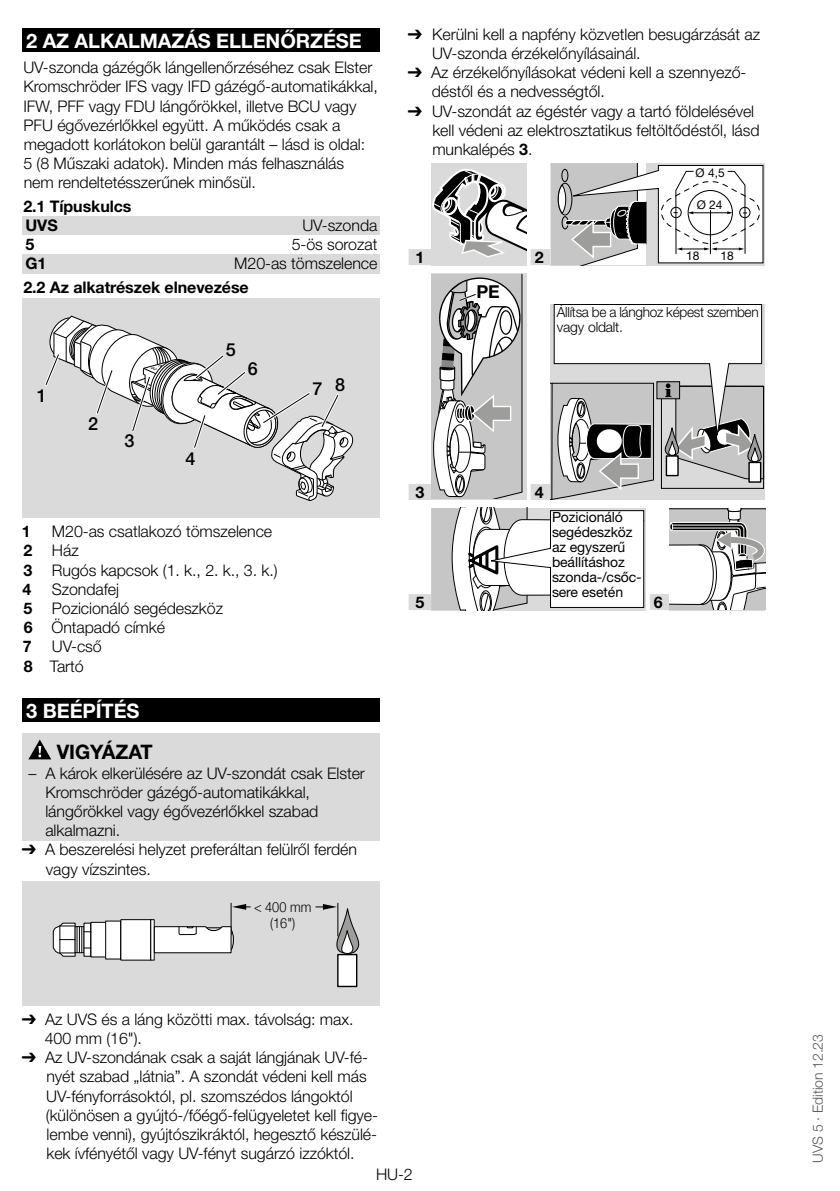
<style>
.page{position:relative;width:840px;height:1191px;background:#fff}
.page>*{position:absolute;margin:0;border:0;box-sizing:border-box;transform-origin:0 0}
.t1{font:700 20px "Helvetica Neue LT Pro";letter-spacing:-.005em;color:#fff}
.t2{font:700 20px "Helvetica Neue LT Pro";color:#000}
.t3{font:500 18px "Helvetica Neue LT Pro";color:#000}
.t4{font:700 17.8px "Helvetica Neue LT Pro";color:#000}
.t5{font:300 16px/19.2px "Helvetica Neue LT Pro";letter-spacing:-.005em;color:#000}
.t6{font:700 16px/19.2px "Helvetica Neue LT Pro";letter-spacing:-.005em;color:#000}
.t7{font:14px/15px "Helvetica Neue LT Pro";letter-spacing:-.01em;color:#000}
.t8{font:300 14px/15px "Helvetica Neue LT Pro";letter-spacing:-.02em;color:#000}
.t9{font:300 14px "Helvetica Neue LT Pro";letter-spacing:-.005em;color:#575756}
.t10{font:300 14px/16px "Helvetica Neue";color:#000;text-align:center;scale:.91 1}
.t11{font:12px "Helvetica Neue LT Pro";color:#000}
.s1{font-weight:700}
.s2{font-family:"Arial Unicode MS";font-weight:400}
</style>
<div class="page">
<div style="left:23px;top:28px;width:357px;height:24px;background:#000"></div>
<div style="left:23px;top:215px;width:357px;height:20px;background:#dadada"></div>
<div style="left:23px;top:254px;width:357px;height:20px;background:#dadada"></div>
<div style="left:23px;top:698px;width:357px;height:24px;background:#000"></div>
<div style="left:23px;top:734px;width:357px;height:31px;background:#dadada"></div>
<div style="left:23px;top:761px;width:357px;height:79px;background:#dadada"></div>
<div style="left:23px;top:299px;width:357px;height:219px;background:#dadada"></div>
<svg style="left:28px;top:739px;width:23px;height:20px"></svg>
<div style="left:23px;top:880px;width:357px;height:125px;background:#dadada"></div>
<hr style="left:337px;top:903px;width:1px;height:33px;background:#000">
<svg style="left:232px;top:904px;width:18px;height:5px"></svg>
<hr style="left:230px;top:903px;width:1px;height:31px;background:#000">
<svg style="left:315px;top:904px;width:45px;height:50px"></svg>
<div style="left:337px;top:954px;width:19px;height:32px;background:#fff"></div>
<div style="left:337px;top:954px;width:20px;height:33px;border:1px solid #000"></div>
<div style="left:91px;top:922px;width:15px;height:35px;background:#fff"></div>
<div style="left:106px;top:921px;width:15px;height:38px;background:#fff"></div>
<div style="left:105px;top:920px;width:16px;height:39px;border:1px solid #000"></div>
<div style="left:121px;top:919px;width:30px;height:41px;background:#fff"></div>
<div style="left:120px;top:919px;width:31px;height:41px;border:1px solid #000"></div>
<hr style="left:151px;top:919px;width:3px;height:41px;background:#fff">
<div style="left:150px;top:919px;width:5px;height:41px;border:1px solid #000"></div>
<svg style="left:52px;top:922px;width:39px;height:35px"></svg>
<svg style="left:153px;top:925px;width:81px;height:28px"></svg>
<div style="left:408px;top:249px;width:23px;height:16px;background:#dadada"></div>
<div style="left:530px;top:249px;width:20px;height:16px;background:#dadada"></div>
<div style="left:408px;top:484px;width:23px;height:16px;background:#dadada"></div>
<div style="left:530px;top:484px;width:20px;height:16px;background:#dadada"></div>
<div style="left:408px;top:594px;width:23px;height:16px;background:#dadada"></div>
<div style="left:649px;top:594px;width:20px;height:16px;background:#dadada"></div>
<div style="left:431px;top:163px;width:95px;height:102px;background:#dadada"></div>
<svg style="left:432px;top:169px;width:94px;height:89px"></svg>
<svg style="left:550px;top:163px;width:212px;height:102px"></svg>
<svg style="left:431px;top:273px;width:95px;height:227px"></svg>
<svg style="left:431px;top:274px;width:93px;height:224px"></svg>
<svg style="left:550px;top:304px;width:213px;height:196px"></svg>
<svg style="left:431px;top:508px;width:213px;height:102px"></svg>
<svg style="left:669px;top:508px;width:95px;height:101px"></svg>
<svg style="left:45px;top:315px;width:308px;height:186px"></svg>
<p class="t1" style="left:26px;top:28px;width:64px">2 AZ ALKALMAZ</p>
<p class="t1" style="left:184px;top:28px;width:45px">ÁS ELLE</p>
<p class="t1" style="left:265px;top:28px;width:44px">NŐRZÉ</p>
<p class="t1" style="left:336px;top:28px;width:25px">SE</p>
<p class="t5" style="left:23px;top:58px;width:356px">UV-szonda gázégők lángellenőrzéséhez csak Elster Kromschröder IFS vagy IFD gázégő-automatikákkal, IFW, PFF vagy FDU lángőrökkel, illetve BCU vagy PFU égővezérlőkkel együtt. A működés csak a megadott korlátokon belül garantált – lásd is oldal:<br>5 (8 Műszaki adatok). Minden más felhasználás nem rendeltetésszerűnek minősül.</p>
<p class="t6" style="left:23px;top:196px;width:109px">2.1 Típuskulcs<br>UVS</p>
<p class="t5" style="left:302px;top:215px;width:76px">UV-szonda</p>
<p class="t6" style="left:26px;top:234px;width:10px">5</p>
<p class="t5" style="left:291px;top:234px;width:87px">5-ös sorozat</p>
<p class="t6" style="left:26px;top:254px;width:22px">G1</p>
<p class="t5" style="left:234px;top:254px;width:144px">M20-as tömszelence</p>
<p class="t6" style="left:23px;top:277px;width:227px">2.2 Az alkatrészek elnevezése</p>
<p class="t3" style="left:37px;top:384px;width:12px">1</p>
<p class="t3" style="left:88px;top:412px;width:12px">2</p>
<p class="t3" style="left:124px;top:430px;width:12px">3</p>
<p class="t3" style="left:185px;top:448px;width:12px">4</p>
<p class="t3" style="left:226px;top:339px;width:12px">5</p>
<p class="t3" style="left:248px;top:358px;width:12px">6</p>
<p class="t3" style="left:312px;top:376px;width:34px">7 8</p>
<p class="t5" style="left:23px;top:521px;width:256px;text-indent:29px">M20-as csatlakozó tömszelence<br><span class="s1">2</span> Ház<br><span class="s1">3</span> Rugós kapcsok (1. k., 2. k., 3. k.)<br><span class="s1">4</span></p>
<p class="t6" style="left:22px;top:521px;width:10px">1</p>
<p class="t5" style="left:23px;top:579px;width:202px;text-indent:29px">Szondafej<br><span class="s1">5</span> Pozicionáló segédeszköz<br><span class="s1">6</span> Öntapadó címké<br><span class="s1">7</span></p>
<p class="t5" style="left:24px;top:637px;width:79px;text-indent:28px">UV-cső<br><span class="s1">8</span> Tartó</p>
<p class="t1" style="left:26px;top:698px;width:115px">3 BEÉPÍTÉS</p>
<p class="t2" style="left:57px;top:740px;width:97px">VIGYÁZAT</p>
<p class="t5" style="left:45px;top:763px;width:321px;text-indent:-17px">– A károk elkerülésére az UV-szondát csak Elster Kromschröder gázégő-automatikákkal, lángőrökkel vagy égővezérlőkkel szabad alkalmazni.</p>
<p class="t5" style="left:46px;top:839px;width:312px;text-indent:-24px"><span class="s2">➔</span> A beszerelési helyzet preferáltan felülről ferdén vagy vízszintes.</p>
<p class="t10" style="left:254px;top:897px;width:64px">&lt; 400 mm (16")</p>
<p class="t5" style="left:432px;top:24px;width:329px;text-indent:-24px"><span class="s2">➔</span> Kerülni kell a napfény közvetlen besugárzását az<br>UV-szonda érzékelőnyílásainál.</p>
<p class="t5" style="left:431px;top:63px;width:316px;text-indent:-24px"><span class="s2">➔</span> Az érzékelőnyílásokat védeni kell a szennyező&shy;déstől és a nedvességtől.</p>
<p class="t5" style="left:432px;top:101px;width:328px;text-indent:-24px"><span class="s2">➔</span> UV-szondát az égéstér vagy a tartó földelésével kell védeni az elektrosztatikus feltöltődéstől, lásd munkalépés <span class="s1">3</span>.</p>
<p class="t11" style="left:695px;top:166px;width:31px">Ø 4,5</p>
<p class="t11" style="left:696px;top:198px;width:27px">Ø 24</p>
<p class="t6" style="left:415px;top:247px;width:10px">1</p>
<p class="t6" style="left:534px;top:247px;width:10px">2</p>
<p class="t4" style="left:476px;top:281px;width:25px">PE</p>
<p class="t11" style="left:685px;top:249px;width:15px">18</p>
<p class="t11" style="left:720px;top:249px;width:15px">18</p>
<p class="t8" style="left:556px;top:304px;width:203px">Állítsa be a lánghoz képest szemben vagy oldalt.</p>
<p class="t6" style="left:415px;top:482px;width:10px">3</p>
<p class="t6" style="left:415px;top:592px;width:10px">5</p>
<p class="t6" style="left:534px;top:482px;width:10px">4</p>
<p class="t7" style="left:551px;top:509px;width:91px">Pozicionáló segédeszköz az egyszerű beállításhoz szonda-/csőc&shy;sere esetén</p>
<p class="t6" style="left:653px;top:592px;width:10px">6</p>
<p class="t5" style="left:45px;top:1009px;width:310px;text-indent:-23px"><span class="s2">➔</span> Az UVS és a láng közötti max. távolság: max.<br>400 mm (16").</p>
<p class="t5" style="left:46px;top:1047px;width:333px;text-indent:-24px"><span class="s2">➔</span> Az UV-szondának csak a saját lángjának UV-fé&shy;nyét szabad „látnia”. A szondát védeni kell más UV-fényforrásoktól, pl. szomszédos lángoktól (különösen a gyújtó-/főégő-felügyeletet kell figye&shy;lembe venni), gyújtószikráktól, hegesztő készülé&shy;kek ívfényétől vagy UV-fényt sugárzó izzóktól.</p>
<p class="t5" style="left:376px;top:1164px;width:38px">HU-2</p>
<p class="t9" style="left:809px;top:1162px;width:130px;rotate:-90deg">UVS 5 · Edition 12.23</p>
</div>
